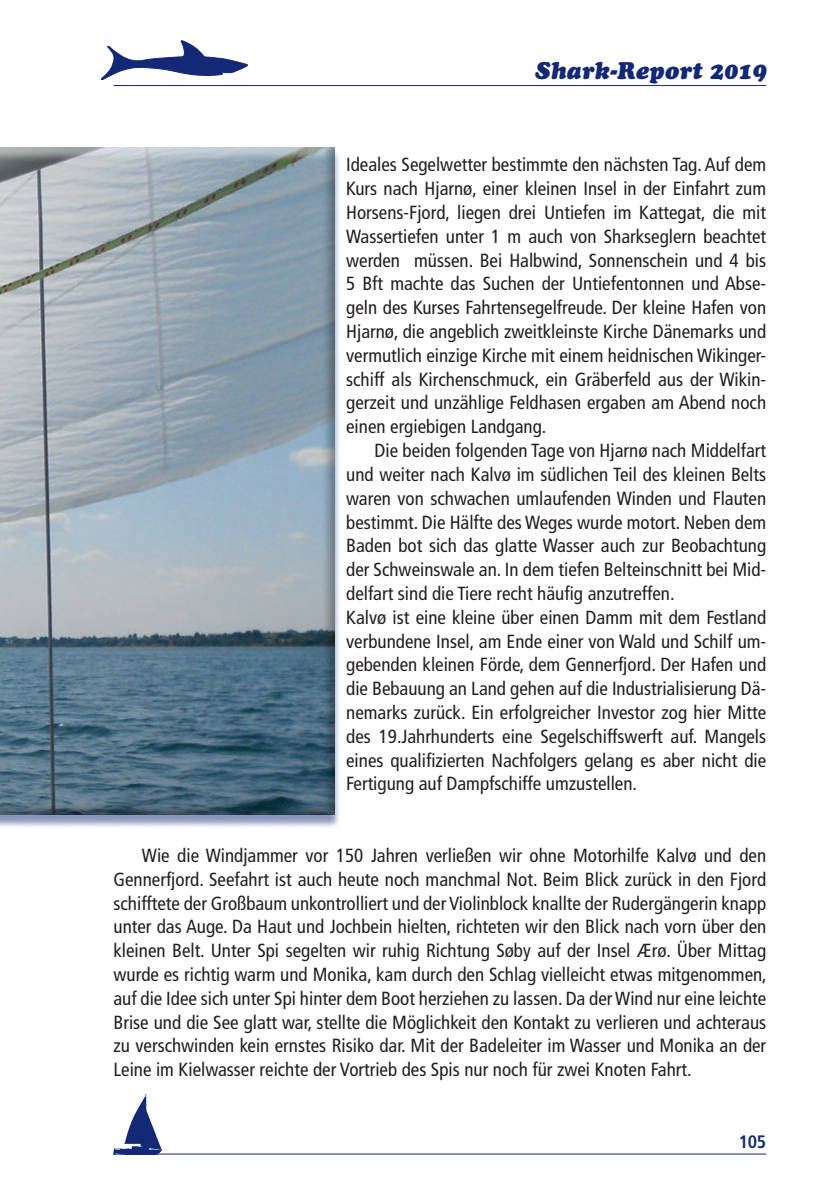
<style>
.page{position:relative;width:840px;height:1191px;background:#fff}
.page>*{position:absolute;margin:0;border:0;box-sizing:border-box;transform-origin:0 0}
.t1{font:italic 24px "Cooper Black Std";color:#142975}
.t2{font:condensed 19px/23.8px "Frutiger";color:#231f20;text-align:justify}
.t3{font:700 condensed 18px "Frutiger";color:#142975}
</style>
<div class="page">
<hr style="left:113px;top:85px;width:652px;height:1px;background:#142975">
<svg style="left:101px;top:40px;width:146px;height:40px"></svg>
<hr style="left:113px;top:1153px;width:652px;height:1px;background:#142975">
<svg style="left:113px;top:1094px;width:49px;height:60px"></svg>
<div style="left:0;top:150px;width:341px;height:679px;background:#142975;opacity:.5"></div>
<div style="left:0;top:139px;width:350px;height:675px;background:#231f20;opacity:.5"></div>
<p class="t1" style="left:534px;top:56px;width:232px">Shark-Report 2019</p>
<p class="t2" style="left:346px;top:153px;width:421px">Ideales Segelwetter bestimmte den nächsten Tag. Auf dem Kurs nach Hjarnø, einer kleinen Insel in der Einfahrt zum Horsens-Fjord, liegen drei Untiefen im Kattegat, die mit Wassertiefen unter 1 m auch von Sharkseglern beachtet werden müssen. Bei Halbwind, Sonnenschein und 4 bis 5 Bft machte das Suchen der Untiefentonnen und Abse&shy;geln des Kurses Fahrtensegelfreude. Der kleine Hafen von Hjarnø, die angeblich zweitkleinste Kirche Dänemarks und vermutlich einzige Kirche mit einem heidnischen Wikinger&shy;schiff als Kirchenschmuck, ein Gräberfeld aus der Wikin&shy;gerzeit und unzählige Feldhasen ergaben am Abend noch einen ergiebigen Landgang.</p>
<p class="t2" style="left:346px;top:439px;width:421px;text-align:left;text-indent:28px">Die beiden folgenden Tage von Hjarnø nach Middelfart und weiter nach Kalvø im südlichen Teil des kleinen Belts waren von schwachen umlaufenden Winden und Flauten bestimmt. Die Hälfte des Weges wurde motort. Neben dem Baden bot sich das glatte Wasser auch zur Beobachtung der Schweinswale an. In dem tiefen Belteinschnitt bei Mid&shy;delfart sind die Tiere recht häufig anzutreffen.<br>Kalvø ist eine kleine über einen Damm mit dem Festland verbundene Insel, am Ende einer von Wald und Schilf um&shy;gebenden kleinen Förde, dem Gennerfjord. Der Hafen und die Bebauung an Land gehen auf die Industrialisierung Dä&shy;nemarks zurück. Ein erfolgreicher Investor zog hier Mitte des 19.Jahrhunderts eine Segelschiffswerft auf. Mangels eines qualifizierten Nachfolgers gelang es aber nicht die Fertigung auf Dampfschiffe umzustellen.</p>
<p class="t2" style="left:113px;top:843px;width:654px;text-indent:28px">Wie die Windjammer vor 150 Jahren verließen wir ohne Motorhilfe Kalvø und den Gennerfjord. Seefahrt ist auch heute noch manchmal Not. Beim Blick zurück in den Fjord schifftete der Großbaum unkontrolliert und der Violinblock knallte der Rudergängerin knapp unter das Auge. Da Haut und Jochbein hielten, richteten wir den Blick nach vorn über den kleinen Belt. Unter Spi segelten wir ruhig Richtung Søby auf der Insel Ærø. Über Mittag wurde es richtig warm und Monika, kam durch den Schlag vielleicht etwas mitgenommen, auf die Idee sich unter Spi hinter dem Boot herziehen zu lassen. Da der Wind nur eine leichte Brise und die See glatt war, stellte die Möglichkeit den Kontakt zu verlieren und achteraus zu verschwinden kein ernstes Risiko dar. Mit der Badeleiter im Wasser und Monika an der Leine im Kielwasser reichte der Vortrieb des Spis nur noch für zwei Knoten Fahrt.</p>
<p class="t3" style="left:738px;top:1131px;width:29px">105</p>
</div>
